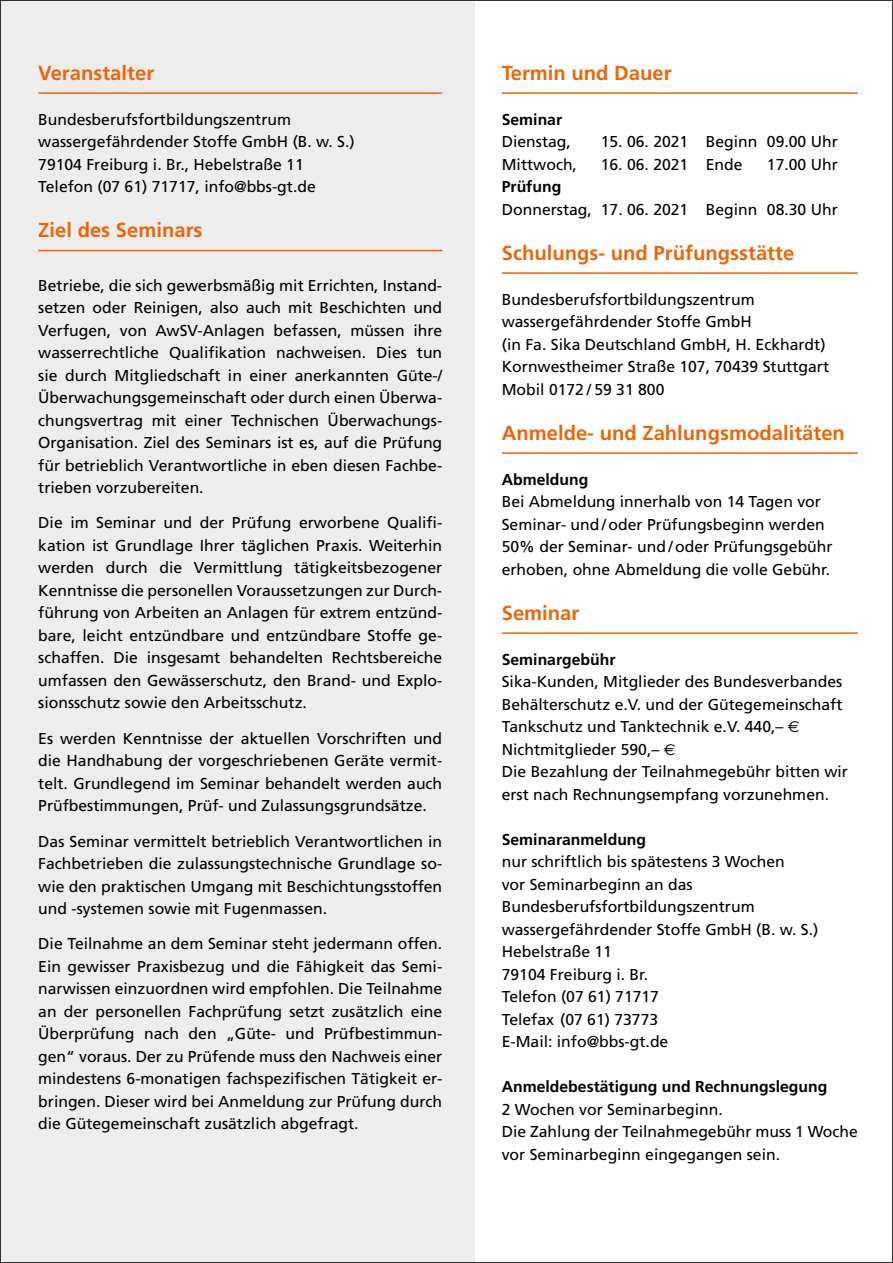
<style>
.page{position:relative;width:893px;height:1263px;background:#fff}
.page>*{position:absolute;margin:0;border:0;box-sizing:border-box;transform-origin:0 0}
.t1{font:700 20.25px "Frutiger";color:#ec6608}
.t2{font:15.75px/22.5px "Frutiger";color:#000}
.t3{font:700 15.75px "Frutiger";color:#000}
.s1{font-family:"Euro Sans"}
</style>
<div class="page">
<div style="left:0;top:0;width:474px;height:1263px;background:#ededed"></div>
<hr style="left:38px;top:92px;width:404px;height:2px;background:#ec6608">
<hr style="left:38px;top:250px;width:404px;height:1px;background:#ec6608">
<hr style="left:502px;top:92px;width:356px;height:2px;background:#ec6608">
<hr style="left:502px;top:272px;width:356px;height:2px;background:#ec6608">
<hr style="left:502px;top:452px;width:356px;height:2px;background:#ec6608">
<hr style="left:502px;top:632px;width:356px;height:2px;background:#ec6608">
<p class="t1" style="left:38px;top:61px;width:117px">Veranstalter</p>
<p class="t2" style="left:38px;top:108px;width:318px">Bundesberufsfortbildungszentrum wassergefährdender Stoffe GmbH (B. w. S.)<br>79104 Freiburg i. Br., Hebelstraße 11<br>Telefon (07 61) 71717, info@bbs-gt.de</p>
<p class="t1" style="left:38px;top:218px;width:166px">Ziel des Seminars</p>
<p class="t2" style="left:38px;top:274px;width:405px;text-align:justify">Betriebe, die sich gewerbsmäßig mit Errichten, Instand&shy;setzen oder Reinigen, also auch mit Beschichten und Verfugen, von AwSV-Anlagen befassen, müssen ihre wasserrechtliche Qualifikation nachweisen. Dies tun sie durch Mitgliedschaft in einer anerkannten Güte-/ Überwachungsgemeinschaft oder durch einen Überwa&shy;chungsvertrag mit einer Technischen Überwachungs-Organisation. Ziel des Seminars ist es, auf die Prüfung für betrieblich Verantwortliche in eben diesen Fachbe&shy;trieben vorzubereiten.</p>
<p class="t2" style="left:38px;top:511px;width:405px;text-align:justify">Die im Seminar und der Prüfung erworbene Qualifi&shy;kation ist Grundlage Ihrer täglichen Praxis. Weiterhin werden durch die Vermittlung tätigkeitsbezogener Kenntnisse die personellen Voraussetzungen zur Durch&shy;führung von Arbeiten an Anlagen für extrem entzünd&shy;bare, leicht entzündbare und entzündbare Stoffe ge&shy;schaffen. Die insgesamt behandelten Rechtsbereiche umfassen den Gewässerschutz, den Brand- und Explo&shy;sionsschutz sowie den Arbeitsschutz.</p>
<p class="t2" style="left:38px;top:727px;width:405px;text-align:justify">Es werden Kenntnisse der aktuellen Vorschriften und die Handhabung der vorgeschriebenen Geräte vermit&shy;telt. Grundlegend im Seminar behandelt werden auch Prüfbestimmungen, Prüf- und Zulassungsgrundsätze.</p>
<p class="t2" style="left:38px;top:830px;width:405px;text-align:justify">Das Seminar vermittelt betrieblich Verantwortlichen in Fachbetrieben die zulassungstechnische Grundlage so&shy;wie den praktischen Umgang mit Beschichtungsstoffen und -systemen sowie mit Fugenmassen.</p>
<p class="t2" style="left:38px;top:932px;width:405px;text-align:justify">Die Teilnahme an dem Seminar steht jedermann offen.<br>Ein gewisser Praxisbezug und die Fähigkeit das Semi&shy;narwissen einzuordnen wird empfohlen. Die Teilnahme an der personellen Fachprüfung setzt zusätzlich eine Überprüfung nach den „Güte- und Prüfbestimmun&shy;gen“ voraus. Der zu Prüfende muss den Nachweis einer mindestens 6-monatigen fachspezifischen Tätigkeit er&shy;bringen. Dieser wird bei Anmeldung zur Prüfung durch die Gütegemeinschaft zusätzlich abgefragt.</p>
<p class="t1" style="left:502px;top:61px;width:171px">Termin und Dauer</p>
<p class="t3" style="left:502px;top:110px;width:62px">Seminar</p>
<p class="t2" style="left:502px;top:130px;width:71px">Dienstag,</p>
<p class="t2" style="left:601px;top:130px;width:239px">15. 06. 2021 Beginn 09.00 Uhr</p>
<p class="t2" style="left:502px;top:153px;width:77px">Mittwoch,</p>
<p class="t2" style="left:601px;top:153px;width:143px">16. 06. 2021 Ende</p>
<p class="t2" style="left:767px;top:153px;width:72px">17.00 Uhr</p>
<p class="t3" style="left:502px;top:177px;width:61px">Prüfung</p>
<p class="t2" style="left:502px;top:198px;width:338px">Donnerstag, 17. 06. 2021 Beginn 08.30 Uhr</p>
<p class="t1" style="left:502px;top:241px;width:294px">Schulungs- und Prüfungsstätte</p>
<p class="t2" style="left:502px;top:288px;width:329px">Bundesberufsfortbildungszentrum wassergefährdender Stoffe GmbH<br>(in Fa. Sika Deutschland GmbH, H. Eckhardt)<br>Kornwestheimer Straße 107, 70439 Stuttgart Mobil 0172 / 59 31 800</p>
<p class="t1" style="left:502px;top:421px;width:345px">Anmelde- und Zahlungsmodalitäten</p>
<p class="t3" style="left:502px;top:470px;width:88px">Abmeldung</p>
<p class="t2" style="left:502px;top:490px;width:332px">Bei Abmeldung innerhalb von 14 Tagen vor Seminar- und / oder Prüfungsbeginn werden 50% der Seminar- und / oder Prüfungsgebühr erhoben, ohne Abmeldung die volle Gebühr.</p>
<p class="t1" style="left:502px;top:601px;width:79px">Seminar</p>
<p class="t3" style="left:502px;top:650px;width:115px">Seminargebühr</p>
<p class="t2" style="left:502px;top:670px;width:348px">Sika-Kunden, Mitglieder des Bundesverbandes Behälterschutz e.V. und der Gütegemeinschaft Tankschutz und Tanktechnik e.V. 440,– <span class="s1">E </span>Nichtmitglieder 590,– <span class="s1">E<br></span>Die Bezahlung der Teilnahmegebühr bitten wir erst nach Rechnungsempfang vorzunehmen.</p>
<p class="t3" style="left:502px;top:830px;width:146px">Seminaranmeldung</p>
<p class="t2" style="left:502px;top:850px;width:318px">nur schriftlich bis spätestens 3 Wochen<br>vor Seminarbeginn an das<br>Bundesberufsfortbildungszentrum wassergefährdender Stoffe GmbH (B. w. S.)<br>Hebelstraße 11<br>79104 Freiburg i. Br.<br>Telefon (07 61) 71717<br>Telefax (07 61) 73773<br>E-Mail: info@bbs-gt.de</p>
<p class="t3" style="left:502px;top:1077px;width:327px">Anmeldebestätigung und Rechnungslegung</p>
<p class="t2" style="left:502px;top:1098px;width:358px">2 Wochen vor Seminarbeginn.<br>Die Zahlung der Teilnahmegebühr muss 1 Woche vor Seminarbeginn eingegangen sein.</p>
</div>
